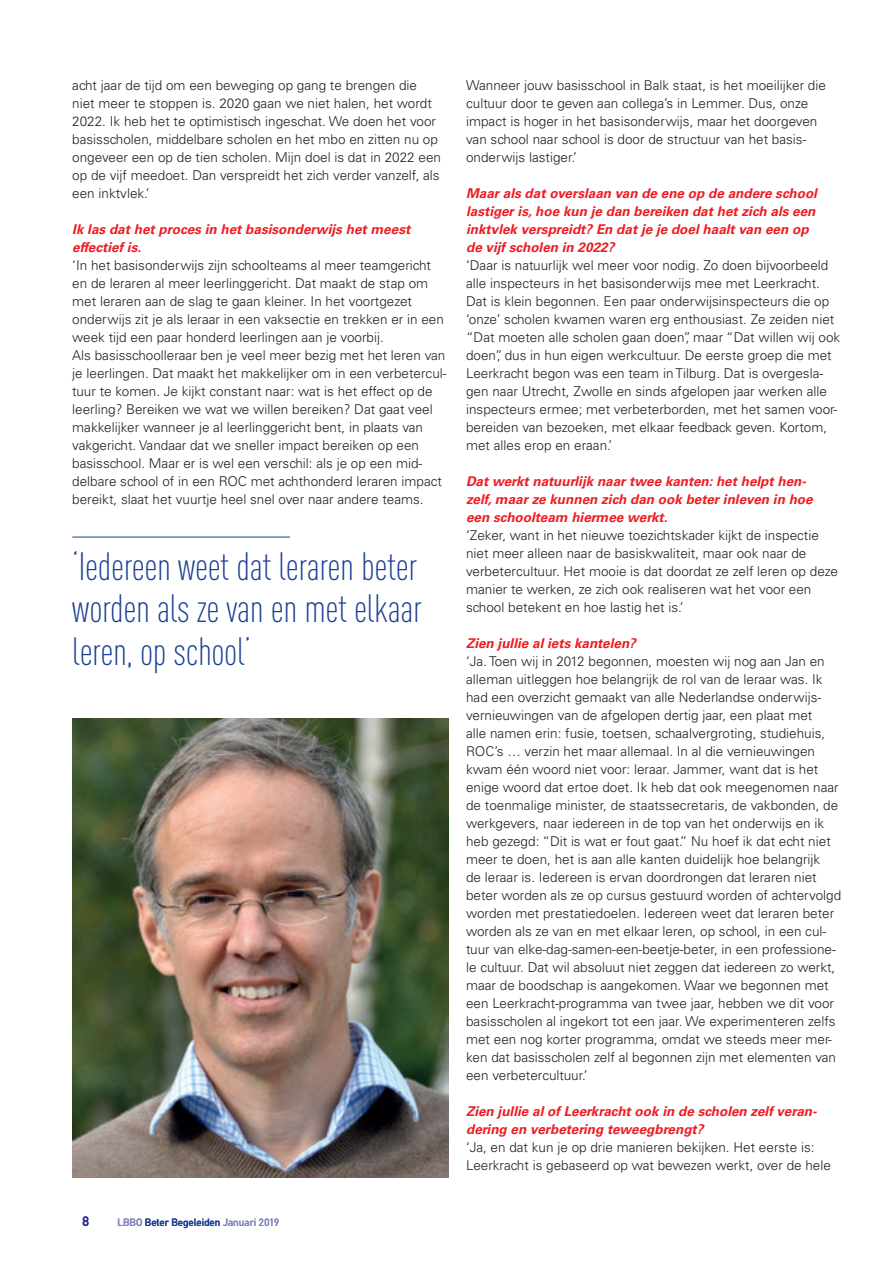
<style>
.page{position:relative;width:893px;height:1263px;background:#fff}
.page>*{position:absolute;margin:0;border:0;box-sizing:border-box;transform-origin:0 0}
.t1{font:300 39px/42.5px "DIN Cond";letter-spacing:-.01em;color:#1b3f94}
.t2{font:300 13.5px/18px "Univers LT Std";color:#231f20}
.t3{font:italic 700 13.5px/18px "Univers LT Std";color:#ee1d23}
.t4{font:13.5px "DIN Mittelschrift LT";color:#2b3291}
.t5{font:10.5px "DIN Mittelschrift LT";color:#8287bf}
.s1{color:#1b3f94}
</style>
<div class="page">
<img style="left:72px;top:719px;width:376px;height:459px">
<hr style="left:72px;top:537px;width:218px;height:1px;background:#1b3f94">
<p class="t2" style="left:72px;top:76px;width:370px">acht jaar de tijd om een beweging op gang te brengen die niet meer te stoppen is. 2020 gaan we niet halen, het wordt 2022. Ik heb het te optimistisch ingeschat. We doen het voor basisscholen, middelbare scholen en het mbo en zitten nu op ongeveer een op de tien scholen. Mijn doel is dat in 2022 een op de vijf meedoet. Dan verspreidt het zich verder vanzelf, als een inktvlek.’</p>
<p class="t3" style="left:72px;top:220px;width:340px">Ik las dat het proces in het basisonderwijs het meest effectief is.</p>
<p class="t2" style="left:72px;top:256px;width:376px">‘In het basisonderwijs zijn schoolteams al meer teamgericht en de leraren al meer leerlinggericht. Dat maakt de stap om met leraren aan de slag te gaan kleiner. In het voortgezet onderwijs zit je als leraar in een vaksectie en trekken er in een week tijd een paar honderd leerlingen aan je voorbij.<br>Als basisschoolleraar ben je veel meer bezig met het leren van je leerlingen. Dat maakt het makkelijker om in een verbetercul&shy;tuur te komen. Je kijkt constant naar: wat is het effect op de leerling? Bereiken we wat we willen bereiken? Dat gaat veel makkelijker wanneer je al leerlinggericht bent, in plaats van vakgericht. Vandaar dat we sneller impact bereiken op een basisschool. Maar er is wel een verschil: als je op een mid&shy;delbare school of in een ROC met achthonderd leraren impact bereikt, slaat het vuurtje heel snel over naar andere teams.</p>
<h1 class="t1" style="left:72px;top:545px;width:351px">‘Iedereen weet dat leraren beter worden als ze van en met elkaar leren, op school’</h1>
<p class="t4" style="left:82px;top:1213px;width:8px">8</p>
<p class="t5" style="left:117px;top:1216px;width:163px">LBBO <span class="s1">Beter Begeleiden</span> Januari 2019</p>
<p class="t2" style="left:466px;top:76px;width:361px">Wanneer jouw basisschool in Balk staat, is het moeilijker die cultuur door te geven aan collega’s in Lemmer. Dus, onze impact is hoger in het basisonderwijs, maar het doorgeven van school naar school is door de structuur van het basis&shy;onderwijs lastiger.’</p>
<p class="t3" style="left:466px;top:184px;width:352px">Maar als dat overslaan van de ene op de andere school lastiger is, hoe kun je dan bereiken dat het zich als een inktvlek verspreidt? En dat je je doel haalt van een op de vijf scholen in 2022?</p>
<p class="t2" style="left:466px;top:256px;width:376px">‘Daar is natuurlijk wel meer voor nodig. Zo doen bijvoorbeeld alle inspecteurs in het basisonderwijs mee met Leerkracht.<br>Dat is klein begonnen. Een paar onderwijsinspecteurs die op ‘onze’ scholen kwamen waren erg enthousiast. Ze zeiden niet “Dat moeten alle scholen gaan doen”, maar “Dat willen wij ook doen”, dus in hun eigen werkcultuur. De eerste groep die met Leerkracht begon was een team in Tilburg. Dat is overgesla&shy;gen naar Utrecht, Zwolle en sinds afgelopen jaar werken alle inspecteurs ermee; met verbeterborden, met het samen voor&shy;bereiden van bezoeken, met elkaar feedback geven. Kortom, met alles erop en eraan.’</p>
<p class="t3" style="left:466px;top:472px;width:348px">Dat werkt natuurlijk naar twee kanten: het helpt hen&shy;zelf, maar ze kunnen zich dan ook beter inleven in hoe een schoolteam hiermee werkt.</p>
<p class="t2" style="left:466px;top:526px;width:373px">‘Zeker, want in het nieuwe toezichtskader kijkt de inspectie niet meer alleen naar de basiskwaliteit, maar ook naar de verbetercultuur. Het mooie is dat doordat ze zelf leren op deze manier te werken, ze zich ook realiseren wat het voor een school betekent en hoe lastig het is.’</p>
<p class="t3" style="left:466px;top:634px;width:171px">Zien jullie al iets kantelen?</p>
<p class="t2" style="left:466px;top:652px;width:377px">‘Ja. Toen wij in 2012 begonnen, moesten wij nog aan Jan en alleman uitleggen hoe belangrijk de rol van de leraar was. Ik had een overzicht gemaakt van alle Nederlandse onderwijs&shy;vernieuwingen van de afgelopen dertig jaar, een plaat met<br>alle namen erin: fusie, toetsen, schaalvergroting, studiehuis, ROC’s … verzin het maar allemaal. In al die vernieuwingen kwam één woord niet voor: leraar. Jammer, want dat is het enige woord dat ertoe doet. Ik heb dat ook meegenomen naar de toenmalige minister, de staatssecretaris, de vakbonden, de werkgevers, naar iedereen in de top van het onderwijs en ik heb gezegd: “Dit is wat er fout gaat.” Nu hoef ik dat echt niet meer te doen, het is aan alle kanten duidelijk hoe belangrijk<br>de leraar is. Iedereen is ervan doordrongen dat leraren niet beter worden als ze op cursus gestuurd worden of achtervolgd worden met prestatiedoelen. Iedereen weet dat leraren beter worden als ze van en met elkaar leren, op school, in een cul&shy;tuur van elke-dag-samen-een-beetje-beter, in een professione&shy;le cultuur. Dat wil absoluut niet zeggen dat iedereen zo werkt, maar de boodschap is aangekomen. Waar we begonnen met een Leerkracht-programma van twee jaar, hebben we dit voor basisscholen al ingekort tot een jaar. We experimenteren zelfs met een nog korter programma, omdat we steeds meer mer&shy;ken dat basisscholen zelf al begonnen zijn met elementen van een verbetercultuur.’</p>
<p class="t3" style="left:466px;top:1102px;width:352px">Zien jullie al of Leerkracht ook in de scholen zelf veran&shy;dering en verbetering teweegbrengt?</p>
<p class="t2" style="left:466px;top:1138px;width:366px">‘Ja, en dat kun je op drie manieren bekijken. Het eerste is:<br>Leerkracht is gebaseerd op wat bewezen werkt, over de hele</p>
</div>
